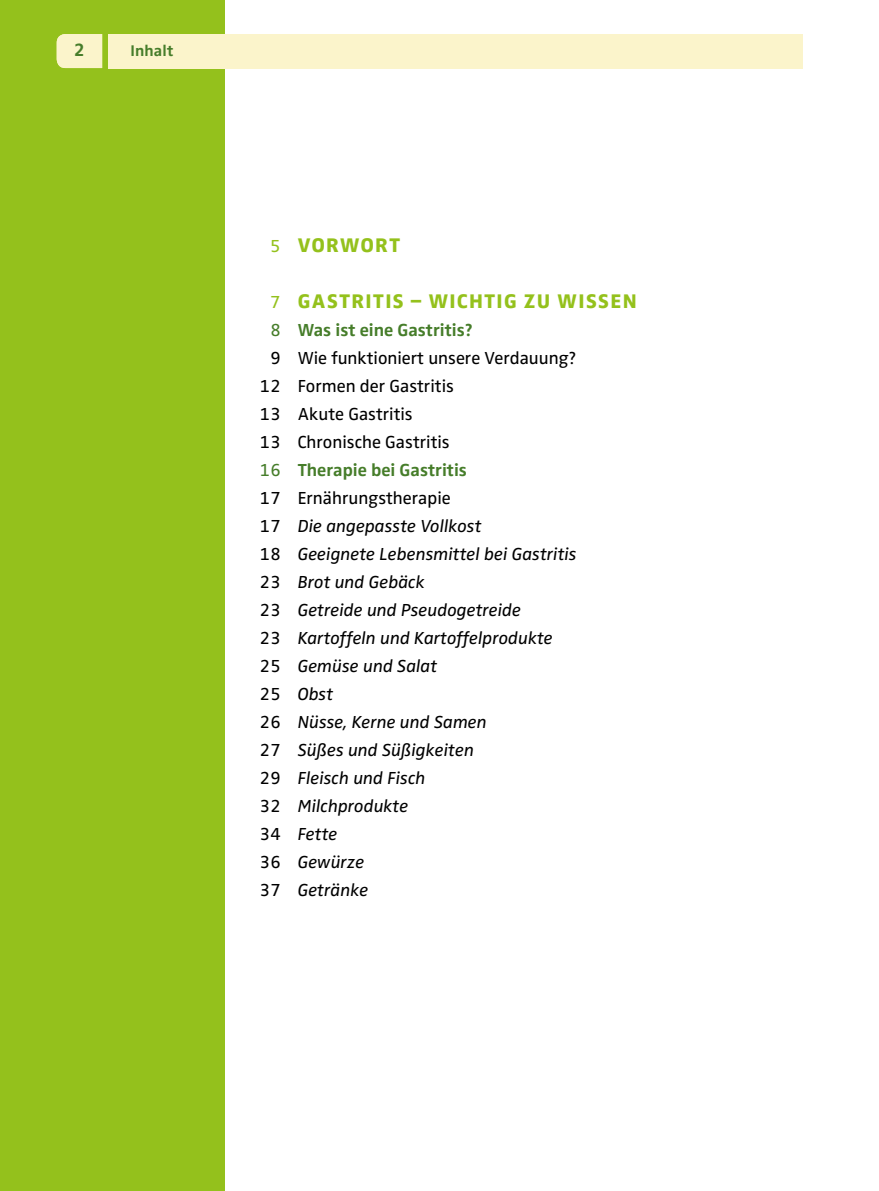
<style>
.page{position:relative;width:879px;height:1191px;background:#fff}
.page>*{position:absolute;margin:0;border:0;box-sizing:border-box;transform-origin:0 0}
.t1{font:800 20.4px "Zwo Pro";letter-spacing:.07em;color:#94c11c}
.t2{font:700 18.4px "Zwo Pro";color:#467d2a}
.t3{font:italic 18px "Zwo Pro";color:#000}
.t4{font:18px "Zwo Pro";color:#000}
.t5{font:700 18px "Zwo Pro";color:#467d2a}
.t6{font:700 16px "Zwo Pro";letter-spacing:.01em;color:#467d2a}
.s1{font-weight:400;font-size:18px}
.s2{font-weight:400}
.s3{font-style:normal}
</style>
<div class="page">
<div style="left:0;top:0;width:224px;height:1191px;background:#94c11c"></div>
<div style="left:57px;top:34px;width:45px;height:34px;background:#fbf4cb"></div>
<div style="left:108px;top:34px;width:694px;height:34px;background:#fbf4cb"></div>
<p class="t2" style="left:74px;top:39px;width:12px">2</p>
<p class="t6" style="left:130px;top:41px;width:44px">Inhalt</p>
<p class="t1" style="left:270px;top:233px;width:131px"><span class="s1">5</span> VORWORT</p>
<p class="t1" style="left:270px;top:289px;width:368px"><span class="s1">7</span> GASTRITIS – WICHTIG ZU WISSEN</p>
<p class="t5" style="left:270px;top:319px;width:204px"><span class="s2">8</span> Was ist eine Gastritis?</p>
<p class="t4" style="left:270px;top:348px;width:308px">9 Wie funktioniert unsere Verdauung?</p>
<p class="t4" style="left:260px;top:376px;width:195px">12 Formen der Gastritis</p>
<p class="t4" style="left:260px;top:404px;width:154px">13 Akute Gastritis</p>
<p class="t4" style="left:260px;top:432px;width:191px">13 Chronische Gastritis</p>
<p class="t5" style="left:260px;top:459px;width:208px"><span class="s2">16</span> Therapie bei Gastritis</p>
<p class="t4" style="left:260px;top:488px;width:192px">17 Ernährungstherapie</p>
<p class="t3" style="left:260px;top:516px;width:223px"><span class="s3">17</span> Die angepasste Vollkost</p>
<p class="t3" style="left:260px;top:544px;width:318px"><span class="s3">18</span> Geeignete Lebensmittel bei Gastritis</p>
<p class="t3" style="left:260px;top:572px;width:166px"><span class="s3">23</span> Brot und Gebäck</p>
<p class="t3" style="left:260px;top:600px;width:263px"><span class="s3">23</span> Getreide und Pseudogetreide</p>
<p class="t3" style="left:260px;top:628px;width:294px"><span class="s3">23</span> Kartoffeln und Kartoffelprodukte</p>
<p class="t3" style="left:260px;top:656px;width:179px"><span class="s3">25</span> Gemüse und Salat</p>
<p class="t3" style="left:260px;top:684px;width:75px"><span class="s3">25</span> Obst</p>
<p class="t3" style="left:260px;top:712px;width:228px"><span class="s3">26</span> Nüsse, Kerne und Samen</p>
<p class="t3" style="left:260px;top:740px;width:216px"><span class="s3">27</span> Süßes und Süßigkeiten</p>
<p class="t3" style="left:260px;top:768px;width:167px"><span class="s3">29</span> Fleisch und Fisch</p>
<p class="t3" style="left:260px;top:796px;width:150px"><span class="s3">32</span> Milchprodukte</p>
<p class="t3" style="left:260px;top:824px;width:79px"><span class="s3">34</span> Fette</p>
<p class="t3" style="left:260px;top:852px;width:106px"><span class="s3">36</span> Gewürze</p>
<p class="t3" style="left:260px;top:880px;width:110px"><span class="s3">37</span> Getränke</p>
</div>
